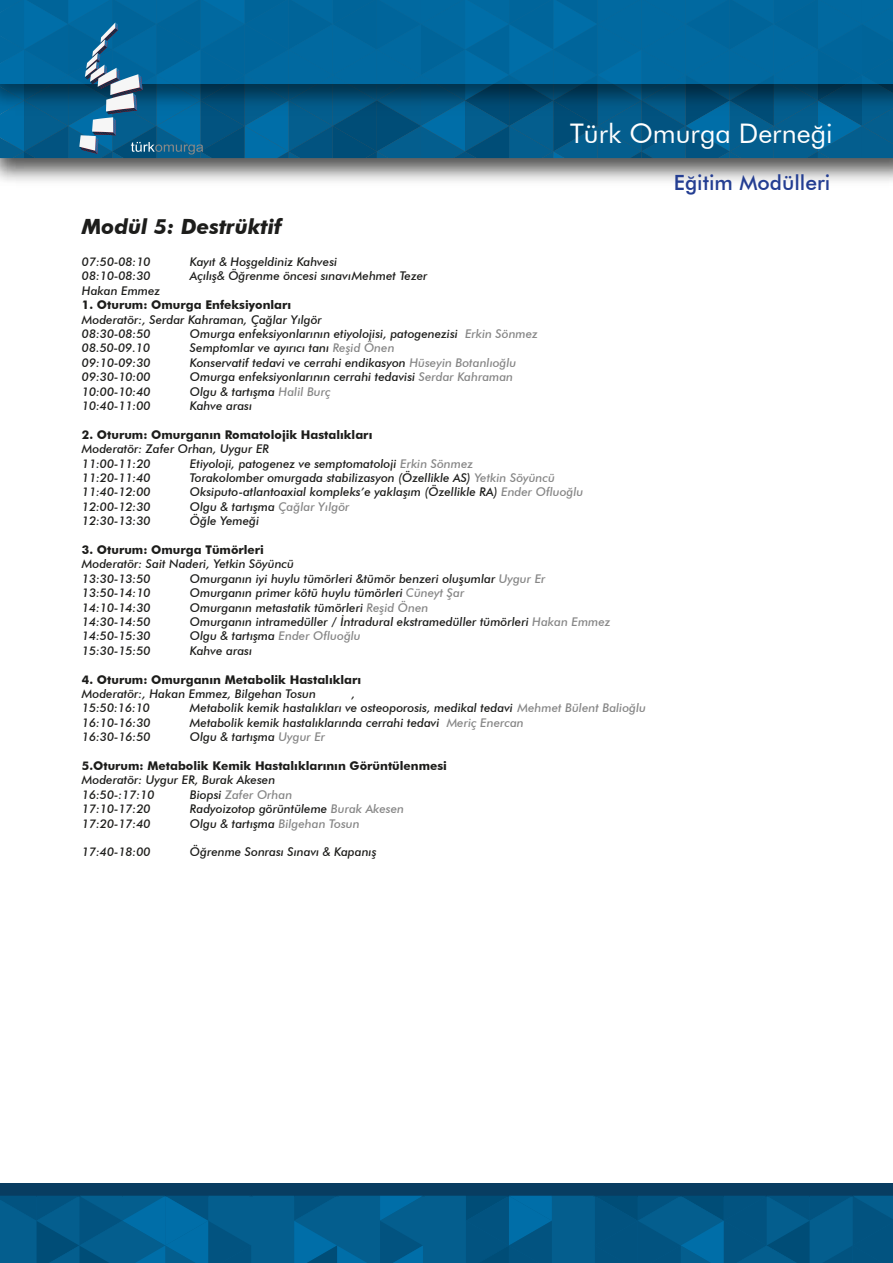
<style>
.page{position:relative;width:893px;height:1263px;background:#fff}
.page>*{position:absolute;margin:0;border:0;box-sizing:border-box;transform-origin:0 0}
.t1{font:27px "Futura BT";color:#fff}
.t2{font:italic 700 21px "Futura BT";color:#1d1d1b}
.t3{font:500 21px "Futura BT";color:#243e92}
.t4{font:italic 500 12px/14.4px "Futura BT";color:#1d1d1b}
.t5{font:700 12px "Futura BT";color:#1d1d1b}
.t6{font:italic 500 12px "Futura BT";color:#878787}
.s1{color:#878787}
.s2{color:#1d1d1b}
</style>
<div class="page">
<img style="left:0;top:158px;width:893px;height:23px">
<div style="left:0;top:1183px;width:893px;height:80px;background:#083d61"></div>
<svg style="left:0;top:1196px;width:893px;height:67px;background:#025b8b"></svg>
<svg style="left:0;top:0;width:893px;height:158px;background:#056192"></svg>
<h1 class="t1" style="left:570px;top:117px;width:264px">Türk Omurga Derneği</h1>
<h2 class="t3" style="left:674px;top:170px;width:158px">Eğitim Modülleri</h2>
<h2 class="t2" style="left:82px;top:213px;width:202px">Modül 5: Destrüktif</h2>
<p class="t4" style="left:82px;top:254px;width:70px">07:50-08:10</p>
<p class="t4" style="left:190px;top:254px;width:149px">Kayıt &amp; Hoşgeldiniz Kahvesi</p>
<p class="t4" style="left:82px;top:269px;width:70px">08:10-08:30</p>
<p class="t4" style="left:190px;top:269px;width:239px">Açılış&amp; Öğrenme öncesi sınavı Mehmet Tezer</p>
<p class="t4" style="left:82px;top:283px;width:80px">Hakan Emmez</p>
<p class="t5" style="left:82px;top:298px;width:211px">1. Oturum: Omurga Enfeksiyonları</p>
<p class="t4" style="left:82px;top:312px;width:241px">Moderatör:, Serdar Kahraman, Çağlar Yılgör<br>08:30-08:50</p>
<p class="t4" style="left:190px;top:326px;width:349px">Omurga enfeksiyonlarının etiyolojisi, patogenezisi <span class="s1">Erkin Sönmez</span></p>
<p class="t4" style="left:82px;top:341px;width:70px">08.50-09.10</p>
<p class="t4" style="left:190px;top:341px;width:206px">Semptomlar ve ayırıcı tanı <span class="s1">Reşid Önen</span></p>
<p class="t4" style="left:82px;top:355px;width:70px">09:10-09:30</p>
<p class="t4" style="left:190px;top:355px;width:328px">Konservatif tedavi ve cerrahi endikasyon <span class="s1">Hüseyin Botanlıoğlu</span></p>
<p class="t4" style="left:82px;top:370px;width:70px">09:30-10:00</p>
<p class="t4" style="left:190px;top:370px;width:325px">Omurga enfeksiyonlarının cerrahi tedavisi <span class="s1">Serdar Kahraman</span></p>
<p class="t4" style="left:82px;top:384px;width:70px">10:00-10:40</p>
<p class="t4" style="left:190px;top:384px;width:142px">Olgu &amp; tartışma <span class="s1">Halil Burç</span></p>
<p class="t4" style="left:82px;top:398px;width:70px">10:40-11:00</p>
<p class="t4" style="left:190px;top:398px;width:64px">Kahve arası</p>
<p class="t5" style="left:82px;top:427px;width:292px">2. Oturum: Omurganın Romatolojik Hastalıkları</p>
<p class="t4" style="left:82px;top:442px;width:189px">Moderatör: Zafer Orhan, Uygur ER<br>11:00-11:20</p>
<p class="t4" style="left:190px;top:456px;width:285px">Etiyoloji, patogenez ve semptomatoloji <span class="s1">Erkin Sönmez</span></p>
<p class="t4" style="left:82px;top:470px;width:70px">11:20-11:40</p>
<p class="t4" style="left:190px;top:470px;width:366px">Torakolomber omurgada stabilizasyon (Özellikle AS) <span class="s1">Yetkin Söyüncü</span></p>
<p class="t4" style="left:82px;top:485px;width:70px">11:40-12:00</p>
<p class="t4" style="left:190px;top:485px;width:395px">Oksiputo-atlantoaxial kompleks’e yaklaşım (Özellikle RA) <span class="s1">Ender Ofluoğlu</span></p>
<p class="t4" style="left:82px;top:499px;width:70px">12:00-12:30</p>
<p class="t4" style="left:190px;top:499px;width:161px">Olgu &amp; tartışma <span class="s1">Çağlar Yılgör</span></p>
<p class="t4" style="left:82px;top:514px;width:70px">12:30-13:30</p>
<p class="t4" style="left:190px;top:514px;width:71px">Öğle Yemeği</p>
<p class="t5" style="left:82px;top:542px;width:184px">3. Oturum: Omurga Tümörleri</p>
<p class="t4" style="left:82px;top:557px;width:214px">Moderatör: Sait Naderi, Yetkin Söyüncü<br>13:30-13:50</p>
<p class="t4" style="left:190px;top:571px;width:357px">Omurganın iyi huylu tümörleri &amp;tümör benzeri oluşumlar <span class="s1">Uygur Er</span></p>
<p class="t4" style="left:82px;top:586px;width:70px">13:50-14:10</p>
<p class="t4" style="left:190px;top:586px;width:276px">Omurganın primer kötü huylu tümörleri <span class="s1">Cüneyt Şar</span></p>
<p class="t4" style="left:82px;top:600px;width:70px">14:10-14:30</p>
<p class="t4" style="left:190px;top:600px;width:240px">Omurganın metastatik tümörleri <span class="s1">Reşid Önen</span></p>
<p class="t4" style="left:82px;top:614px;width:70px">14:30-14:50</p>
<p class="t4" style="left:190px;top:614px;width:422px">Omurganın intramedüller / İntradural ekstramedüller tümörleri <span class="s1">Hakan Emmez</span></p>
<p class="t4" style="left:82px;top:629px;width:70px">14:50-15:30</p>
<p class="t4" style="left:190px;top:629px;width:172px">Olgu &amp; tartışma <span class="s1">Ender Ofluoğlu</span></p>
<p class="t4" style="left:82px;top:643px;width:70px">15:30-15:50</p>
<p class="t4" style="left:190px;top:643px;width:64px">Kahve arası</p>
<p class="t5" style="left:82px;top:672px;width:281px">4. Oturum: Omurganın Metabolik Hastalıkları</p>
<p class="t4" style="left:82px;top:686px;width:235px">Moderatör:, Hakan Emmez, Bilgehan Tosun</p>
<p class="t4" style="left:352px;top:686px;width:5px">,</p>
<p class="t4" style="left:82px;top:701px;width:70px">15:50:16:10</p>
<p class="t4" style="left:190px;top:701px;width:458px">Metabolik kemik hastalıkları ve osteoporosis, medikal tedavi <span class="s1">Mehmet Bülent Balioğlu</span></p>
<p class="t4" style="left:82px;top:715px;width:70px">16:10-16:30</p>
<p class="t4" style="left:190px;top:715px;width:335px">Metabolik kemik hastalıklarında cerrahi tedavi <span class="s1">Meriç Enercan</span></p>
<p class="t4" style="left:82px;top:730px;width:70px">16:30-16:50</p>
<p class="t4" style="left:190px;top:730px;width:137px">Olgu &amp; tartışma <span class="s1">Uygur Er</span></p>
<p class="t5" style="left:82px;top:758px;width:367px">5.Oturum: Metabolik Kemik Hastalıklarının Görüntülenmesi</p>
<p class="t4" style="left:82px;top:773px;width:195px">Moderatör: Uygur ER, Burak Akesen<br>16:50-:17:10</p>
<p class="t6" style="left:190px;top:787px;width:104px"><span class="s2">Biopsi</span> Zafer Orhan</p>
<p class="t4" style="left:82px;top:802px;width:70px">17:10-17:20</p>
<p class="t4" style="left:190px;top:802px;width:216px">Radyoizotop görüntüleme <span class="s1">Burak Akesen</span></p>
<p class="t4" style="left:82px;top:816px;width:70px">17:20-17:40</p>
<p class="t4" style="left:190px;top:816px;width:171px">Olgu &amp; tartışma <span class="s1">Bilgehan Tosun</span></p>
<p class="t4" style="left:82px;top:845px;width:70px">17:40-18:00</p>
<p class="t4" style="left:190px;top:845px;width:188px">Öğrenme Sonrası Sınavı &amp; Kapanış</p>
</div>
